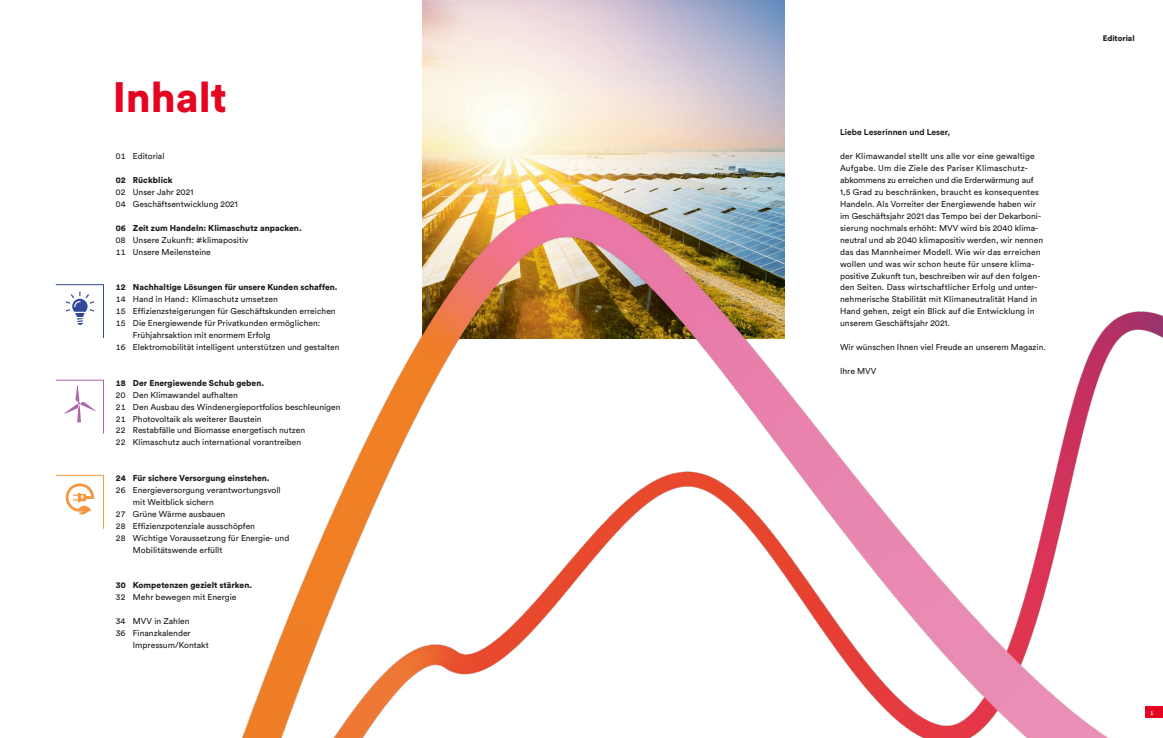
<style>
.page{position:relative;width:1163px;height:738px;background:#fff}
.page>*{position:absolute;margin:0;border:0;box-sizing:border-box;transform-origin:0 0}
.t1{font:900 42px "Circular Pro";color:#e40521}
.t2{font:8.5px/11.9px "Circular Pro";color:#1d1d1b}
.t3{font:900 8.5px "Circular Pro";color:#1d1d1b}
.t4{font:700 8.5px "Circular Pro";color:#1d1d1b}
.t5{font:900 8px "Circular Pro";color:#1d1d1b}
.t6{font:6px "Circular Pro";color:#fff}
</style>
<div class="page">
<img style="left:422px;top:0;width:362px;height:181px">
<svg style="left:55px;top:284px;width:49px;height:55px"></svg>
<svg style="left:55px;top:379px;width:49px;height:55px"></svg>
<svg style="left:55px;top:474px;width:49px;height:55px"></svg>
<img style="left:242px;top:181px;width:920px;height:556px">
<h1 class="t1" style="left:113px;top:67px;width:116px">Inhalt</h1>
<p class="t2" style="left:116px;top:150px;width:50px">01 Editorial</p>
<p class="t3" style="left:116px;top:174px;width:58px">02 Rückblick</p>
<p class="t2" style="left:116px;top:185px;width:123px">02 Unser Jahr 2021<br>04 Geschäftsentwicklung 2021</p>
<p class="t3" style="left:116px;top:221px;width:187px">06 Zeit zum Handeln: Klimaschutz anpacken.</p>
<p class="t2" style="left:116px;top:233px;width:134px">08 Unsere Zukunft: #klimapositiv<br>11 Unsere Meilensteine</p>
<p class="t3" style="left:116px;top:281px;width:223px">12 Nachhaltige Lösungen für unsere Kunden schaffen.</p>
<p class="t2" style="left:116px;top:293px;width:163px">14 Hand in Hand: Klimaschutz umsetzen</p>
<p class="t2" style="left:116px;top:304px;width:221px">15 Effizienzsteigerungen für Geschäftskunden erreichen</p>
<p class="t2" style="left:116px;top:316px;width:206px">15 Die Energiewende für Privatkunden ermöglichen:</p>
<p class="t2" style="left:133px;top:328px;width:139px">Frühjahrsaktion mit enormem Erfolg</p>
<p class="t2" style="left:116px;top:340px;width:225px">16 Elektromobilität intelligent unterstützen und gestalten</p>
<p class="t3" style="left:116px;top:376px;width:150px">18 Der Energiewende Schub geben.</p>
<p class="t2" style="left:116px;top:388px;width:226px">20 Den Klimawandel aufhalten<br>21 Den Ausbau des Windenergieportfolios beschleunigen 21 Photovoltaik als weiterer Baustein<br>22 Restabfälle und Biomasse energetisch nutzen<br>22 Klimaschutz auch international vorantreiben</p>
<p class="t3" style="left:116px;top:472px;width:155px">24 Für sichere Versorgung einstehen.</p>
<p class="t2" style="left:116px;top:483px;width:166px">26 Energieversorgung verantwortungsvoll</p>
<p class="t2" style="left:133px;top:495px;width:82px">mit Weitblick sichern</p>
<p class="t2" style="left:116px;top:507px;width:111px">27 Grüne Wärme ausbauen</p>
<p class="t2" style="left:116px;top:519px;width:141px">28 Effizienzpotenziale ausschöpfen</p>
<p class="t2" style="left:116px;top:531px;width:175px">28 Wichtige Voraussetzung für Energie- und</p>
<p class="t2" style="left:133px;top:543px;width:91px">Mobilitätswende erfüllt</p>
<p class="t3" style="left:116px;top:579px;width:138px">30 Kompetenzen gezielt stärken.</p>
<p class="t2" style="left:116px;top:590px;width:122px">32 Mehr bewegen mit Energie</p>
<p class="t2" style="left:116px;top:614px;width:75px">34 MVV in Zahlen</p>
<p class="t2" style="left:116px;top:626px;width:76px">36 Finanzkalender</p>
<p class="t2" style="left:133px;top:638px;width:77px">Impressum/Kontakt</p>
<p class="t4" style="left:840px;top:126px;width:111px">Liebe Leserinnen und Leser,</p>
<p class="t2" style="left:840px;top:150px;width:204px">der Klimawandel stellt uns alle vor eine gewaltige Aufgabe. Um die Ziele des Pariser Klimaschutz&shy;abkommens zu erreichen und die Erderwärmung auf 1,5 Grad zu beschränken, braucht es konsequentes Handeln. Als Vorreiter der Energiewende haben wir im Geschäftsjahr 2021 das Tempo bei der Dekarboni&shy;sierung nochmals erhöht: MVV wird bis 2040 klima&shy;neutral und ab 2040 klimapositiv werden, wir nennen das das Mannheimer Modell. Wie wir das erreichen wollen und was wir schon heute für unsere klima&shy;positive Zukunft tun, beschreiben wir auf den folgen&shy;den Seiten. Dass wirtschaftlicher Erfolg und unter&shy;nehmerische Stabilität mit Klimaneutralität Hand in Hand gehen, zeigt ein Blick auf die Entwicklung in unserem Geschäftsjahr 2021.</p>
<p class="t2" style="left:840px;top:340px;width:207px">Wir wünschen Ihnen viel Freude an unserem Magazin.</p>
<p class="t2" style="left:840px;top:364px;width:38px">Ihre MVV</p>
<p class="t5" style="left:1102px;top:32px;width:33px">Editorial</p>
<p class="t6" style="left:1149px;top:707px;width:5px">1</p>
</div>
